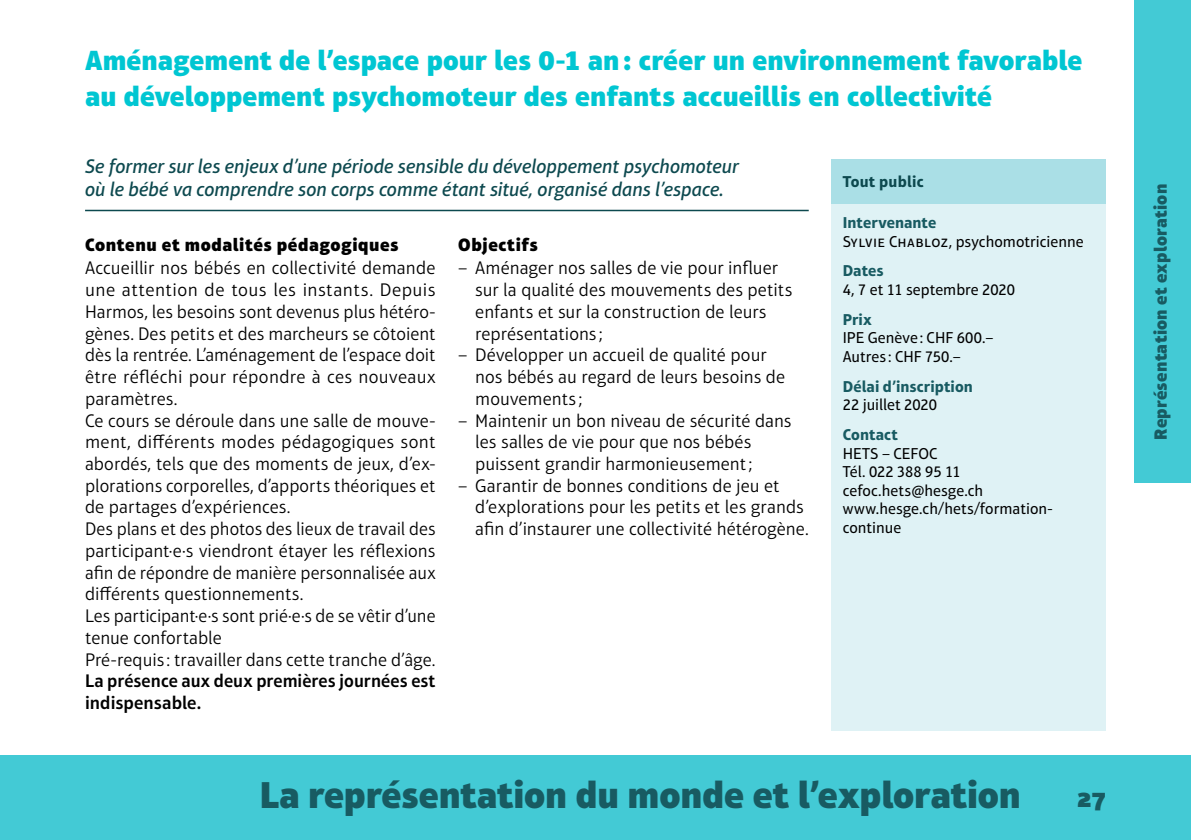
<style>
.page{position:relative;width:1191px;height:840px;background:#fff}
.page>*{position:absolute;margin:0;border:0;box-sizing:border-box;transform-origin:0 0}
.t1{font:900 38px "Aptifer Sans LT Pro";letter-spacing:-.005em;color:#185b62}
.titre_focpe{font:900 28.2px/36px "Aptifer Sans LT Pro";color:#00c6d2}
.t2{font:900 28px "Aptifer Sans LT Pro";color:#185b62}
.chapeau_focpe{font:italic 500 20px/23px "Aptifer Sans LT Pro";color:#0d494f}
.text_focpe{font:300 18.4px/21.6px "Aptifer Sans LT Pro";color:#000}
.text_focpe-2{font:600 18.4px/21.6px "Aptifer Sans LT Pro";color:#000;text-align:justify}
.inter_focpe{font:900 18.2px "Aptifer Sans LT Pro";letter-spacing:.03em;color:#000}
.t3{font:900 18px "Aptifer Sans LT Pro";letter-spacing:.015em;color:#185b62}
.infotext_focpe{font:16px/18.4px "Aptifer Sans LT Pro";color:#000}
.infotext_focpe-2{font:16px/18.4px "Aptifer Sans LT Pro";letter-spacing:.025em;color:#000}
.infotext_focpe-3{font:700 16px/18.4px "Aptifer Sans LT Pro";letter-spacing:.005em;color:#185b62}
.info_cible_focpe{font:700 16px "Aptifer Sans LT Pro";letter-spacing:.015em;color:#0d494f}
.s1{font-weight:300}
.s2{font-weight:700;color:#185b62}
.s3{font-weight:400;color:#000}
</style>
<div class="page">
<div style="left:0;top:754px;width:1191px;height:85px;background:#43cad5"></div>
<div style="left:1134px;top:0;width:57px;height:482px;background:#43cad5"></div>
<div style="left:831px;top:159px;width:275px;height:571px;background:#dff2f5"></div>
<div style="left:831px;top:159px;width:275px;height:44px;background:#aadfe6"></div>
<hr style="left:85px;top:210px;width:723px;height:1px;background:#0d494f">
<p class="titre_focpe" style="left:85px;top:42px;width:998px">Aménagement de l’espace pour les 0-1 an: créer un environnement favorable au développement psychomoteur des enfants accueillis en collectivité</p>
<p class="chapeau_focpe" style="left:85px;top:154px;width:655px">Se former sur les enjeux d’une période sensible du développement psychomoteur où le bébé va comprendre son corps comme étant situé, organisé dans l’espace.</p>
<p class="inter_focpe" style="left:85px;top:234px;width:315px">Contenu et modalités pédagogiques</p>
<p class="text_focpe" style="left:85px;top:257px;width:352px;text-align:justify">Accueillir nos bébés en collectivité demande une attention de tous les instants. Depuis Harmos, les besoins sont devenus plus hétéro&shy;gènes. Des petits et des marcheurs se côtoient dès la rentrée. L’aménagement de l’espace doit être réfléchi pour répondre à ces nouveaux paramètres.</p>
<p class="text_focpe" style="left:85px;top:409px;width:352px;text-align:justify">Ce cours se déroule dans une salle de mouve&shy;ment, différents modes pédagogiques sont abordés, tels que des moments de jeux, d’ex&shy;plorations corporelles, d’apports théoriques et de partages d’expériences.</p>
<p class="text_focpe" style="left:85px;top:518px;width:352px;text-align:justify">Des plans et des photos des lieux de travail des participant·e·s viendront étayer les réflexions afin de répondre de manière personnalisée aux différents questionnements.</p>
<p class="text_focpe" style="left:85px;top:604px;width:352px">Les participant·e·s sont prié·e·s de se vêtir d’une tenue confortable</p>
<p class="text_focpe-2" style="left:85px;top:648px;width:352px"><span class="s1">Pré-requis : travailler dans cette tranche d’âge.<br></span>La présence aux deux premières journées est indispensable.</p>
<p class="inter_focpe" style="left:458px;top:234px;width:81px">Objectifs</p>
<p class="text_focpe" style="left:475px;top:257px;width:319px;text-indent:-17px">− Aménager nos salles de vie pour influer sur la qualité des mouvements des petits enfants et sur la construction de leurs représentations ;</p>
<p class="text_focpe" style="left:475px;top:344px;width:311px;text-indent:-17px">− Développer un accueil de qualité pour nos bébés au regard de leurs besoins de mouvements ;</p>
<p class="text_focpe" style="left:475px;top:409px;width:318px;text-indent:-17px">− Maintenir un bon niveau de sécurité dans les salles de vie pour que nos bébés puissent grandir harmonieusement;</p>
<p class="text_focpe" style="left:475px;top:474px;width:335px;text-indent:-17px">− Garantir de bonnes conditions de jeu et d’explorations pour les petits et les grands afin d’instaurer une collectivité hétérogène.</p>
<p class="info_cible_focpe" style="left:842px;top:172px;width:82px">Tout public</p>
<p class="infotext_focpe-2" style="left:842px;top:213px;width:242px"><span class="s2">Intervenante<br></span>Sylvie Chabloz, psychomotricienne</p>
<p class="infotext_focpe" style="left:842px;top:262px;width:174px"><span class="s2">Dates<br></span>4, 7 et 11 septembre 2020</p>
<p class="infotext_focpe" style="left:842px;top:310px;width:152px"><span class="s2">Prix<br></span>IPE Genève: CHF 600.–<br>Autres: CHF 750.–</p>
<p class="infotext_focpe-3" style="left:842px;top:377px;width:132px">Délai d’inscription<br><span class="s3">22 juillet 2020</span></p>
<p class="infotext_focpe" style="left:842px;top:425px;width:211px"><span class="s2">Contact<br></span>HETS – CEFOC<br>Tél. 022 388 95 11 cefoc.hets@hesge.ch www.hesge.ch/hets/formation&shy;continue</p>
<h1 class="t1" style="left:260px;top:771px;width:762px">La représentation du monde et l’exploration</h1>
<h3 class="t2" style="left:1076px;top:779px;width:31px">27</h3>
<p class="t3" style="left:1149px;top:439px;width:257px;rotate:-90deg">Représentation et exploration</p>
</div>
